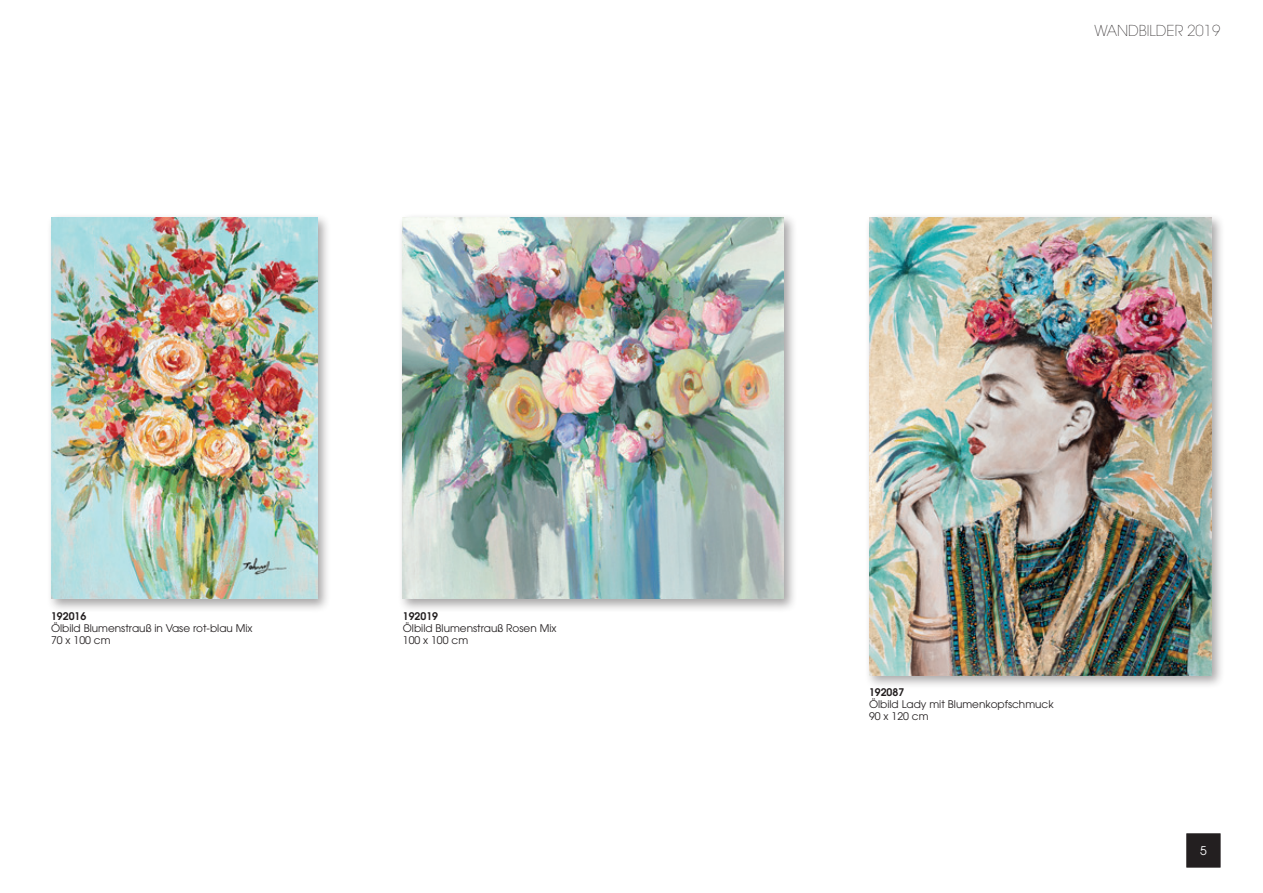
<style>
.page{position:relative;width:1263px;height:893px;background:#fff}
.page>*{position:absolute;margin:0;border:0;box-sizing:border-box;transform-origin:0 0}
.t1{font:200 15px "Avant Garde LT";color:#231f20}
.t2{font:12px "Avant Garde LT";color:#fff}
.t3{font:10.5px/12px "Avant Garde LT";color:#231f20}
.t4{font:600 10.5px "Avant Garde LT";color:#231f20}
</style>
<div class="page">
<div style="left:864px;top:213px;width:361px;height:475px;background:#231f20;opacity:.4"></div>
<img style="left:869px;top:218px;width:343px;height:457px">
<div style="left:398px;top:213px;width:399px;height:399px;background:#231f20;opacity:.4"></div>
<img style="left:403px;top:218px;width:381px;height:381px">
<div style="left:46px;top:213px;width:285px;height:399px;background:#231f20;opacity:.4"></div>
<img style="left:51px;top:218px;width:267px;height:381px">
<div style="left:1186px;top:833px;width:34px;height:34px;background:#231f20;border:1px solid #231f20"></div>
<p class="t4" style="left:51px;top:609px;width:37px">192016</p>
<p class="t3" style="left:51px;top:622px;width:203px">Ölbild Blumenstrauß in Vase rot-blau Mix<br>70 x 100 cm</p>
<p class="t4" style="left:403px;top:609px;width:37px">192019</p>
<p class="t3" style="left:403px;top:622px;width:155px">Ölbild Blumenstrauß Rosen Mix<br>100 x 100 cm</p>
<h1 class="t1" style="left:1094px;top:21px;width:128px">WANDBILDER 2019</h1>
<p class="t4" style="left:869px;top:686px;width:37px">192087</p>
<p class="t3" style="left:869px;top:698px;width:186px">Ölbild Lady mit Blumenkopfschmuck<br>90 x 120 cm</p>
<p class="t2" style="left:1200px;top:844px;width:8px">5</p>
</div>
